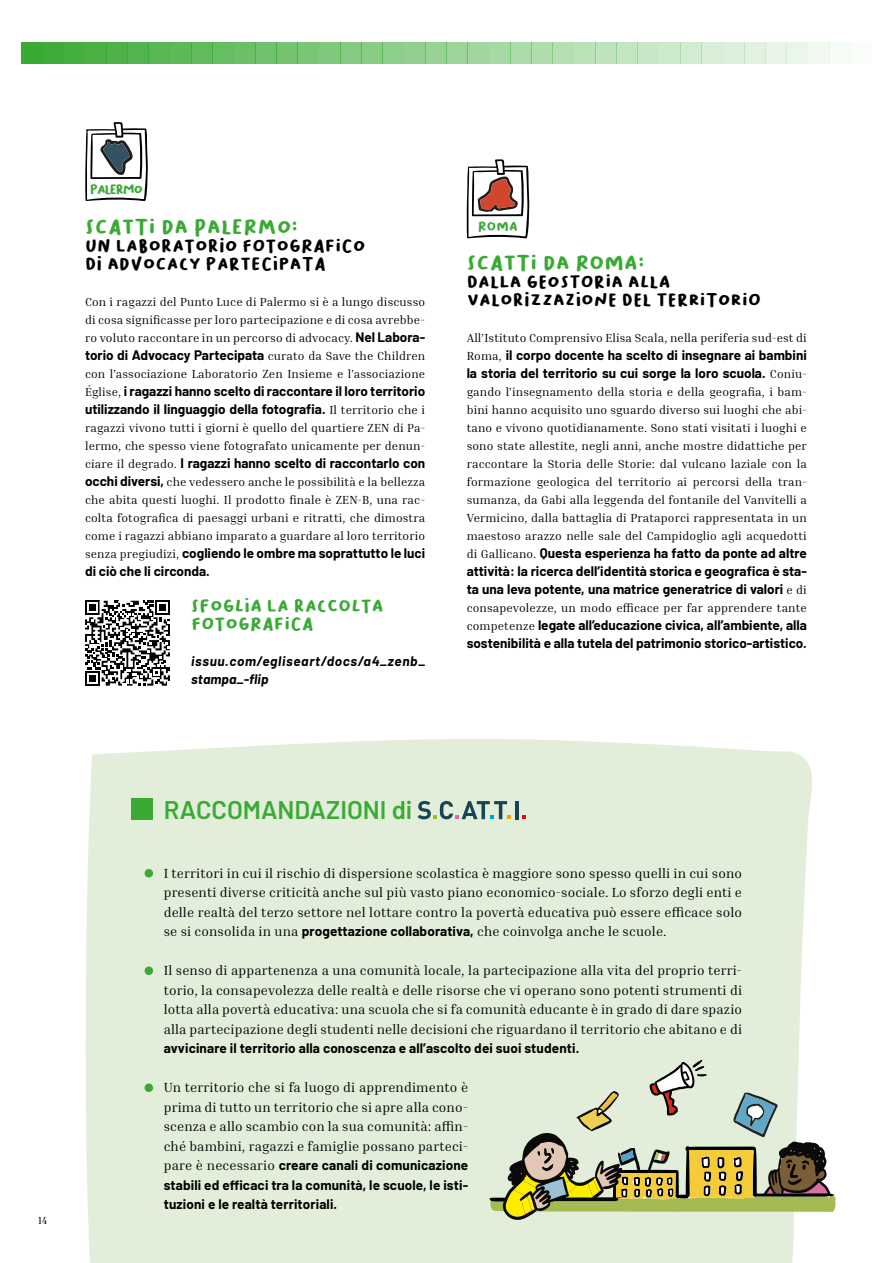
<style>
.page{position:relative;width:893px;height:1263px;background:#fff}
.page>*{position:absolute;margin:0;border:0;box-sizing:border-box;transform-origin:0 0}
.t1{font:600 25.5px "Barlow";color:#3aaa35}
.t2{font:21px "Bakso Sapi";letter-spacing:.01em;color:#3aaa35}
.t3{font:18px/18px "Bakso Sapi";letter-spacing:.01em;color:#000}
.t4{font:18px/18px "Bakso Sapi";letter-spacing:.01em;color:#3aaa35}
.t5{font:700 13.5px/18px "Barlow";color:#000}
.t6{font:13.5px/19.5px "Inria Serif";letter-spacing:.01em;color:#000;text-align:justify}
.t7{font:italic 700 13.5px/18px "Barlow";letter-spacing:.05em;color:#000}
.t8{font:13.5px "Bakso Sapi";letter-spacing:-.1em;color:#3aaa35}
.t9{font:12px/18px "Inria Serif";letter-spacing:.01em;color:#000;text-align:justify}
.t10{font:10.5px "Inria Serif";color:#000}
.s1{font-family:"Barlow";font-weight:700;font-size:13.5px}
.s2{font-family:"Inria Serif";font-weight:400;font-size:12px}
.s3{font-family:"Barlow";font-weight:700}
.s4{font-family:"Inria Serif";font-weight:400}
</style>
<div class="page">
<svg style="left:85px;top:122px;width:63px;height:79px"></svg>
<svg style="left:467px;top:159px;width:62px;height:79px"></svg>
<svg style="left:85px;top:601px;width:85px;height:85px"></svg>
<div style="left:85px;top:739px;width:727px;height:524px;background:#e2eeda"></div>
<svg style="left:418px;top:801px;width:93px;height:18px;background:#9cb2a8"></svg>
<hr style="left:515px;top:801px;width:3px;height:18px;background:#194453">
<svg style="left:522px;top:815px;width:4px;height:4px"></svg>
<div style="left:145px;top:869px;width:8px;height:8px;background:#3aaa35;border-radius:50%"></div>
<div style="left:145px;top:966px;width:8px;height:9px;background:#3aaa35;border-radius:50%"></div>
<div style="left:145px;top:1083px;width:8px;height:9px;background:#3aaa35;border-radius:50%"></div>
<div style="left:132px;top:798px;width:21px;height:22px;background:#3aaa35"></div>
<svg style="left:489px;top:1060px;width:347px;height:160px;background:#c2c6a4"></svg>
<div style="left:21px;top:42px;width:22px;height:22px;background:#3aaa35"></div>
<div style="left:446px;top:42px;width:22px;height:22px;background:#9cd49a"></div>
<div style="left:425px;top:42px;width:21px;height:22px;background:#98d295"></div>
<div style="left:850px;top:42px;width:22px;height:22px;background:#fafdfa"></div>
<div style="left:43px;top:42px;width:21px;height:22px;background:#3aaa35"></div>
<div style="left:468px;top:42px;width:21px;height:22px;background:#a1d69f"></div>
<div style="left:404px;top:42px;width:21px;height:22px;background:#92d090"></div>
<div style="left:829px;top:42px;width:21px;height:22px;background:#f5fbf5"></div>
<div style="left:64px;top:42px;width:21px;height:22px;background:#44ae3f"></div>
<div style="left:489px;top:42px;width:21px;height:22px;background:#a6d9a4"></div>
<div style="left:383px;top:42px;width:21px;height:22px;background:#8ece8b"></div>
<div style="left:808px;top:42px;width:21px;height:22px;background:#f0f8ef"></div>
<div style="left:85px;top:42px;width:21px;height:22px;background:#49b044"></div>
<div style="left:510px;top:42px;width:21px;height:22px;background:#abdba9"></div>
<div style="left:361px;top:42px;width:22px;height:22px;background:#88cc85"></div>
<div style="left:787px;top:42px;width:21px;height:22px;background:#ebf6eb"></div>
<div style="left:106px;top:42px;width:22px;height:22px;background:#4eb249"></div>
<div style="left:531px;top:42px;width:22px;height:22px;background:#b0ddae"></div>
<div style="left:340px;top:42px;width:21px;height:22px;background:#84ca81"></div>
<div style="left:765px;top:42px;width:22px;height:22px;background:#e7f4e6"></div>
<div style="left:128px;top:42px;width:21px;height:22px;background:#52b44e"></div>
<div style="left:553px;top:42px;width:21px;height:22px;background:#b5dfb3"></div>
<div style="left:319px;top:42px;width:21px;height:22px;background:#7fc87c"></div>
<div style="left:744px;top:42px;width:21px;height:22px;background:#e1f2e0"></div>
<div style="left:149px;top:42px;width:21px;height:22px;background:#58b753"></div>
<div style="left:574px;top:42px;width:21px;height:22px;background:#bae1b8"></div>
<div style="left:298px;top:42px;width:21px;height:22px;background:#7ac576"></div>
<div style="left:723px;top:42px;width:21px;height:22px;background:#ddf0dc"></div>
<div style="left:170px;top:42px;width:21px;height:22px;background:#5cb958"></div>
<div style="left:595px;top:42px;width:22px;height:22px;background:#bfe3be"></div>
<div style="left:276px;top:42px;width:22px;height:22px;background:#75c371"></div>
<div style="left:702px;top:42px;width:21px;height:22px;background:#d8eed7"></div>
<div style="left:191px;top:42px;width:22px;height:22px;background:#61bb5d"></div>
<div style="left:617px;top:42px;width:21px;height:22px;background:#c4e5c2"></div>
<div style="left:255px;top:42px;width:21px;height:22px;background:#70c16d"></div>
<div style="left:680px;top:42px;width:22px;height:22px;background:#d2ecd1"></div>
<div style="left:213px;top:42px;width:21px;height:22px;background:#66bd62"></div>
<div style="left:638px;top:42px;width:21px;height:22px;background:#c8e7c7"></div>
<div style="left:234px;top:42px;width:21px;height:22px;background:#6bbf67"></div>
<div style="left:659px;top:42px;width:21px;height:22px;background:#ceeacd"></div>
<p class="t8" style="left:90px;top:181px;width:55px">PALERMO</p>
<h2 class="t2" style="left:85px;top:215px;width:215px">SCATTI DA PALERMO:</h2>
<h3 class="t3" style="left:85px;top:237px;width:282px">UN LABORATORIO FOTOGRAFICO<br>DI ADVOCACY PARTECIPATA</h3>
<p class="t9" style="left:85px;top:293px;width:342px">Con i ragazzi del Punto Luce di Palermo si è a lungo discusso di cosa significasse per loro partecipazione e di cosa avrebbe&shy;ro voluto raccontare in un percorso di advocacy. <span class="s1">Nel Labora-</span></p>
<p class="t5" style="left:85px;top:345px;width:342px">torio di Advocacy Partecipata <span class="s2">curato da Save the Children</span></p>
<p class="t9" style="left:85px;top:365px;width:342px">con l’associazione Laboratorio Zen Insieme e l’associazione</p>
<p class="t5" style="left:85px;top:381px;width:342px"><span class="s2">Église,</span> i ragazzi hanno scelto di raccontare il loro territorio utilizzando il linguaggio della fotografia. <span class="s2">Il territorio che i</span></p>
<p class="t9" style="left:85px;top:419px;width:342px">ragazzi vivono tutti i giorni è quello del quartiere ZEN di Pa&shy;lermo, che spesso viene fotografato unicamente per denun-</p>
<p class="t5" style="left:85px;top:453px;width:342px"><span class="s2">ciare il degrado.</span> I ragazzi hanno scelto di raccontarlo con</p>
<p class="t9" style="left:85px;top:473px;width:342px"><span class="s1">occhi diversi,</span> che vedessero anche le possibilità e la bellezza che abita questi luoghi. Il prodotto finale è ZEN-B, una rac&shy;colta fotografica di paesaggi urbani e ritratti, che dimostra come i ragazzi abbiano imparato a guardare al loro territorio</p>
<p class="t5" style="left:85px;top:543px;width:342px"><span class="s2">senza pregiudizi,</span> cogliendo le ombre ma soprattutto le luci di ciò che li circonda.</p>
<h3 class="t4" style="left:191px;top:597px;width:192px">SFOGLIA LA RACCOLTA<br>FOTOGRAFICA</h3>
<p class="t7" style="left:191px;top:651px;width:235px">issuu.com/egliseart/docs/a4_zenb_ stampa_-flip</p>
<p class="t8" style="left:478px;top:218px;width:42px">ROMA</p>
<h2 class="t2" style="left:467px;top:251px;width:179px">SCATTI DA ROMA:</h2>
<h3 class="t3" style="left:467px;top:273px;width:296px">DALLA GEOSTORIA ALLA<br>VALORIZZAZIONE DEL TERRITORIO</h3>
<p class="t9" style="left:467px;top:329px;width:342px">All’Istituto Comprensivo Elisa Scala, nella periferia sud-est di</p>
<p class="t5" style="left:467px;top:345px;width:342px"><span class="s2">Roma,</span> il corpo docente ha scelto di insegnare ai bambini la storia del territorio su cui sorge la loro scuola. <span class="s2">Coniu-</span></p>
<p class="t9" style="left:467px;top:383px;width:342px">gando l’insegnamento della storia e della geografia, i bam&shy;bini hanno acquisito uno sguardo diverso sui luoghi che abi&shy;tano e vivono quotidianamente. Sono stati visitati i luoghi e sono state allestite, negli anni, anche mostre didattiche per raccontare la Storia delle Storie: dal vulcano laziale con la formazione geologica del territorio ai percorsi della tran&shy;sumanza, da Gabi alla leggenda del fontanile del Vanvitelli a Vermicino, dalla battaglia di Prataporci rappresentata in un maestoso arazzo nelle sale del Campidoglio agli acquedotti</p>
<p class="t5" style="left:467px;top:543px;width:342px;text-align:justify"><span class="s2">di Gallicano.</span> Questa esperienza ha fatto da ponte ad altre attività: la ricerca dell’identità storica e geografica è sta&shy;ta una leva potente, una matrice generatrice di valori <span class="s2">e di</span></p>
<p class="t9" style="left:467px;top:599px;width:342px">consapevolezze, un modo efficace per far apprendere tante</p>
<p class="t5" style="left:467px;top:615px;width:342px"><span class="s2">competenze</span> legate all’educazione civica, all’ambiente, alla sostenibilità e alla tutela del patrimonio storico-artistico.</p>
<p class="t10" style="left:38px;top:1214px;width:10px">14</p>
<h1 class="t1" style="left:164px;top:791px;width:250px">RACCOMANDAZIONI di</h1>
<p class="t6" style="left:164px;top:863px;width:580px">I territori in cui il rischio di dispersione scolastica è maggiore sono spesso quelli in cui sono presenti diverse criticità anche sul più vasto piano economico-sociale. Lo sforzo degli enti e delle realtà del terzo settore nel lottare contro la povertà educativa può essere efficace solo se si consolida in una <span class="s3">progettazione collaborativa,</span> che coinvolga anche le scuole.</p>
<p class="t6" style="left:164px;top:961px;width:580px">Il senso di appartenenza a una comunità locale, la partecipazione alla vita del proprio terri&shy;torio, la consapevolezza delle realtà e delle risorse che vi operano sono potenti strumenti di lotta alla povertà educativa: una scuola che si fa comunità educante è in grado di dare spazio alla partecipazione degli studenti nelle decisioni che riguardano il territorio che abitano e di</p>
<p class="t5" style="left:164px;top:1038px;width:417px">avvicinare il territorio alla conoscenza e all’ascolto dei suoi studenti.</p>
<p class="t6" style="left:164px;top:1078px;width:306px">Un territorio che si fa luogo di apprendimento è prima di tutto un territorio che si apre alla cono&shy;scenza e allo scambio con la sua comunità: affin&shy;ché bambini, ragazzi e famiglie possano parteci-</p>
<p class="t5" style="left:164px;top:1155px;width:306px;line-height:19.5px;text-align:justify"><span class="s4">pare è necessario</span> creare canali di comunicazione stabili ed efficaci tra la comunità, le scuole, le isti&shy;tuzioni e le realtà territoriali.</p>
</div>
